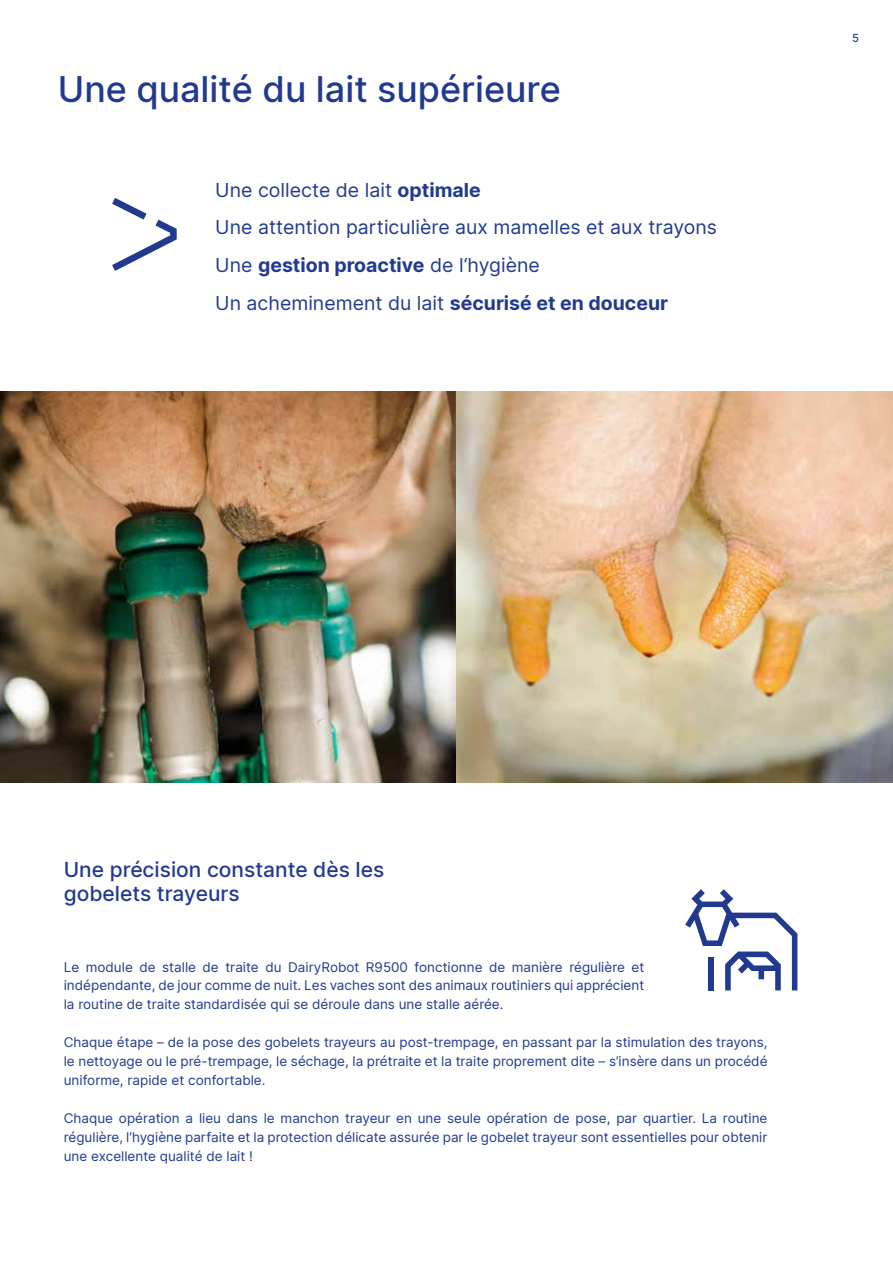
<style>
.page{position:relative;width:893px;height:1263px;background:#fff}
.page>*{position:absolute;margin:0;border:0;box-sizing:border-box;transform-origin:0 0}
.t1{font:500 36px "Inter";color:#213a8f}
.t2{font:500 21px/24.2px "Inter";color:#213a8f}
.t3{font:19.5px/37.8px "Inter";color:#213a8f}
.t4{font:13.5px/18.9px "Inter";color:#213a8f;text-align:justify}
.t5{font:500 11.25px "Inter";color:#213a8f}
.s1{font-weight:700}
</style>
<div class="page">
<img style="left:0;top:392px;width:457px;height:390px">
<img style="left:457px;top:392px;width:436px;height:390px">
<svg style="left:112px;top:198px;width:65px;height:73px"></svg>
<svg style="left:685px;top:889px;width:112px;height:101px"></svg>
<div style="left:708px;top:957px;width:6px;height:33px;background:#213a8f"></div>
<h1 class="t1" style="left:58px;top:63px;width:505px">Une qualité du lait supérieure</h1>
<h3 class="t3" style="left:215px;top:170px;width:503px">Une collecte de lait <span class="s1">optimale<br></span>Une attention particulière aux mamelles et aux trayons Une <span class="s1">gestion proactive</span> de l‘hygiène<br>Un acheminement du lait <span class="s1">sécurisé et en douceur</span></h3>
<p class="t5" style="left:852px;top:30px;width:8px">5</p>
<h2 class="t2" style="left:64px;top:857px;width:322px">Une précision constante dès les gobelets trayeurs</h2>
<p class="t4" style="left:64px;top:957px;width:582px">Le module de stalle de traite du DairyRobot R9500 fonctionne de manière régulière et indépendante, de jour comme de nuit. Les vaches sont des animaux routiniers qui apprécient la routine de traite standardisée qui se déroule dans une stalle aérée.</p>
<p class="t4" style="left:64px;top:1032px;width:705px">Chaque étape – de la pose des gobelets trayeurs au post-trempage, en passant par la stimulation des trayons, le nettoyage ou le pré-trempage, le séchage, la prétraite et la traite proprement dite – s’insère dans un procédé uniforme, rapide et confortable.</p>
<p class="t4" style="left:64px;top:1108px;width:705px">Chaque opération a lieu dans le manchon trayeur en une seule opération de pose, par quartier. La routine régulière, l’hygiène parfaite et la protection délicate assurée par le gobelet trayeur sont essentielles pour obtenir une excellente qualité de lait !</p>
</div>
